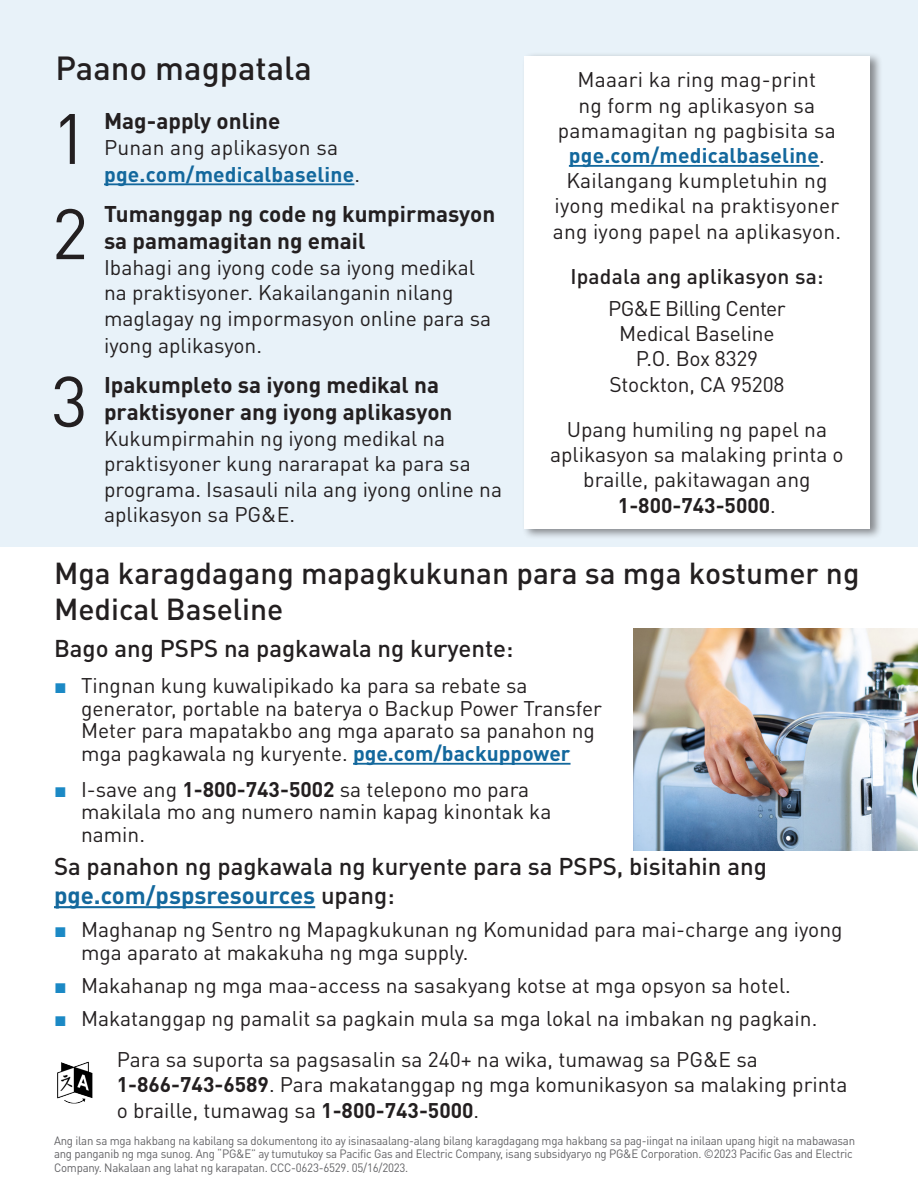
<style>
.page{position:relative;width:918px;height:1188px;background:#fff}
.page>*{position:absolute;margin:0;border:0;box-sizing:border-box;transform-origin:0 0}
.t1{font:70.2px "DINOT";color:#231f20}
.t2{font:500 33px "DINOT";color:#231f20}
.t3{font:500 30px/36px "DINOT";color:#231f20}
.t4{font:500 24px/28.8px "DINOT";color:#231f20}
.t5{font:700 22.5px/27px "DINOT";color:#231f20}
.t6{font:21px/25.2px "DINOT";color:#231f20}
.t7{font:700 21px/27px "DINOT";letter-spacing:.01em;color:#13689d}
.t8{font:500 21px "DINOT";letter-spacing:.01em;color:#231f20}
.t9{font:12px/13.5px "DINOT";letter-spacing:-.02em;color:#636366;scale:.95 1}
.s1{font-weight:400;color:#231f20}
.s2{font-weight:700;color:#13689d}
.s3{font-weight:700}
.s4{font-family:"Arial";color:#1b89c5}
</style>
<div class="page">
<div style="left:0;top:0;width:918px;height:546px;background:#e8f2f9"></div>
<hr style="left:104px;top:183px;width:250px;height:2px;background:#13689d">
<img style="left:57px;top:1062px;width:36px;height:41px">
<div style="left:522px;top:52px;width:361px;height:487px;background:#231f20;opacity:.5"></div>
<div style="left:524px;top:56px;width:346px;height:472px;background:#fff"></div>
<hr style="left:569px;top:165px;width:250px;height:2px;background:#13689d">
<img style="left:634px;top:629px;width:284px;height:222px">
<hr style="left:353px;top:763px;width:218px;height:2px;background:#13689d">
<hr style="left:54px;top:906px;width:261px;height:2px;background:#13689d">
<h2 class="t2" style="left:55px;top:47px;width:258px">Paano magpatala</h2>
<p class="t1" style="left:52px;top:95px;width:38px">1</p>
<h3 class="t5" style="left:104px;top:107px;width:178px">Mag-apply online</h3>
<p class="t7" style="left:104px;top:133px;width:258px"><span class="s1">Punan ang aplikasyon sa </span>pge.com/medicalbaseline<span class="s1">.</span></p>
<h3 class="t5" style="left:104px;top:200px;width:393px">Tumanggap ng code ng kumpirmasyon sa pamamagitan ng email</h3>
<p class="t6" style="left:104px;top:254px;width:389px;line-height:26px">Ibahagi ang iyong code sa iyong medikal na praktisyoner. Kakailanganin nilang maglagay ng impormasyon online para sa iyong aplikasyon.</p>
<h3 class="t5" style="left:104px;top:371px;width:350px">Ipakumpleto sa iyong medikal na praktisyoner ang iyong aplikasyon</h3>
<p class="t6" style="left:104px;top:425px;width:400px">Kukumpirmahin ng iyong medikal na praktisyoner kung nararapat ka para sa programa. Isasauli nila ang iyong online na aplikasyon sa PG&amp;E.</p>
<p class="t1" style="left:52px;top:190px;width:38px">2</p>
<p class="t1" style="left:51px;top:358px;width:38px">3</p>
<p class="t6" style="left:553px;top:67px;width:290px;text-align:center">Maaari ka ring mag-print<br>ng form ng aplikasyon sa pamamagitan ng pagbisita sa <span class="s2">pge.com/medicalbaseline</span>.<br>Kailangang kumpletuhin ng iyong medikal na praktisyoner ang iyong papel na aplikasyon.</p>
<h3 class="t8" style="left:570px;top:263px;width:255px">Ipadala ang aplikasyon sa:</h3>
<p class="t6" style="left:608px;top:296px;width:179px;text-align:center">PG&amp;E Billing Center<br>Medical Baseline<br>P.O. Box 8329<br>Stockton, CA 95208</p>
<p class="t6" style="left:550px;top:417px;width:295px;text-align:center">Upang humiling ng papel na aplikasyon sa malaking printa o braille, pakitawagan ang<br><span class="s3">1-800-743-5000</span>.</p>
<h2 class="t3" style="left:54px;top:554px;width:807px">Mga karagdagang mapagkukunan para sa mga kostumer ng<br>Medical Baseline</h2>
<h3 class="t4" style="left:54px;top:634px;width:461px">Bago ang PSPS na pagkawala ng kuryente:</h3>
<p class="t6" style="left:81px;top:674px;width:523px;line-height:22.5px;text-indent:-27px"><span class="s4">■</span> Tingnan kung kuwalipikado ka para sa rebate sa generator, portable na baterya o Backup Power Transfer Meter para mapatakbo ang mga aparato sa panahon ng mga pagkawala ng kuryente. <span class="s2">pge.com/backuppower</span></p>
<p class="t6" style="left:81px;top:778px;width:472px;line-height:22.5px;text-indent:-27px"><span class="s4">■</span> I-save ang <span class="s3">1-800-743-5002</span> sa telepono mo para makilala mo ang numero namin kapag kinontak ka namin.</p>
<h3 class="t4" style="left:54px;top:852px;width:714px">Sa panahon ng pagkawala ng kuryente para sa PSPS, bisitahin ang <span class="s2">pge.com/pspsresources</span> upang:</h3>
<p class="t6" style="left:81px;top:918px;width:763px;line-height:22.5px;text-indent:-27px"><span class="s4">■</span> Maghanap ng Sentro ng Mapagkukunan ng Komunidad para mai-charge ang iyong mga aparato at makakuha ng mga supply.</p>
<p class="t6" style="left:54px;top:973px;width:738px"><span class="s4">■</span> Makahanap ng mga maa-access na sasakyang kotse at mga opsyon sa hotel.</p>
<p class="t6" style="left:54px;top:1006px;width:765px"><span class="s4">■</span> Makatanggap ng pamalit sa pagkain mula sa mga lokal na imbakan ng pagkain.</p>
<p class="t6" style="left:117px;top:1046px;width:732px">Para sa suporta sa pagsasalin sa 240+ na wika, tumawag sa PG&amp;E sa<br><span class="s3">1-866-743-6589</span>. Para makatanggap ng mga komunikasyon sa malaking printa o braille, tumawag sa <span class="s3">1-800-743-5000</span>.</p>
<p class="t9" style="left:54px;top:1134px;width:845px">Ang ilan sa mga hakbang na kabilang sa dokumentong ito ay isinasaalang-alang bilang karagdagang mga hakbang sa pag-iingat na inilaan upang higit na mabawasan ang panganib ng mga sunog. Ang “PG&amp;E” ay tumutukoy sa Pacific Gas and Electric Company, isang subsidyaryo ng PG&amp;E Corporation. ©2023 Pacific Gas and Electric<br>Company. Nakalaan ang lahat ng karapatan. CCC-0623-6529. 05/16/2023.</p>
</div>
